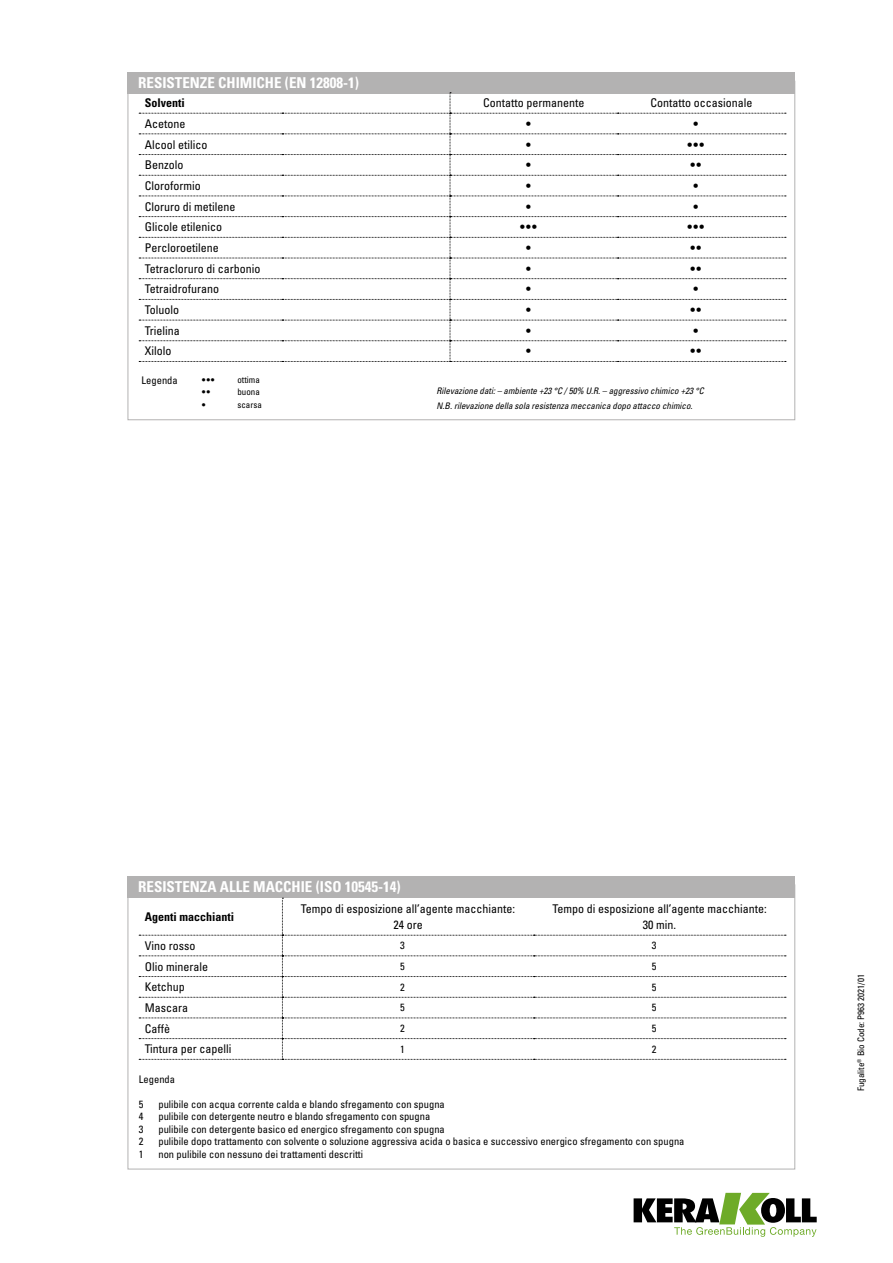
<style>
.page{position:relative;width:893px;height:1263px;background:#fff}
.page>*{position:absolute;margin:0;border:0;box-sizing:border-box;transform-origin:0 0}
.t1{font:700 condensed 15px "Univers LT Std";color:#fff}
.t2{font:condensed 12px/16.5px "Univers LT Std";color:#000;text-align:center}
.t3{font:12px "Helvetica Neue LT Std";color:#000}
.t4{font:700 condensed 12px "Univers LT Std";color:#000}
.t5{font:condensed 10.5px "Univers LT Std";color:#000}
.t6{font:italic condensed 9px/15px "Univers LT Std";color:#000}
.t7{font:condensed 9px "Univers LT Std";color:#000}
.t8{font:9px "Helvetica Neue LT Std";color:#000}
</style>
<div class="page">
<svg style="left:634px;top:1193px;width:183px;height:44px"></svg>
<div style="left:128px;top:72px;width:667px;height:22px;background:#b3b2b2"></div>
<svg style="left:139px;top:92px;width:647px;height:270px"></svg>
<div style="left:128px;top:876px;width:667px;height:21px;background:#b3b2b2"></div>
<svg style="left:139px;top:898px;width:647px;height:162px"></svg>
<h1 class="t1" style="left:138px;top:74px;width:222px">RESISTENZE CHIMICHE (EN 12808-1)</h1>
<p class="t4" style="left:145px;top:96px;width:42px">Solventi</p>
<p class="t2" style="left:483px;top:94px;width:103px">Contatto permanente</p>
<p class="t2" style="left:650px;top:94px;width:103px">Contatto occasionale</p>
<p class="t2" style="left:145px;top:115px;width:42px">Acetone</p>
<p class="t3" style="left:525px;top:116px;width:7px">•</p>
<p class="t3" style="left:693px;top:116px;width:7px">•</p>
<p class="t2" style="left:145px;top:136px;width:64px">Alcool etilico</p>
<p class="t3" style="left:525px;top:137px;width:7px">•</p>
<p class="t3" style="left:687px;top:137px;width:19px">•••</p>
<p class="t2" style="left:145px;top:157px;width:40px">Benzolo</p>
<p class="t3" style="left:525px;top:158px;width:7px">•</p>
<p class="t3" style="left:690px;top:158px;width:13px">••</p>
<p class="t2" style="left:145px;top:177px;width:57px">Cloroformio</p>
<p class="t3" style="left:525px;top:178px;width:7px">•</p>
<p class="t3" style="left:693px;top:178px;width:7px">•</p>
<p class="t2" style="left:145px;top:198px;width:92px">Cloruro di metilene</p>
<p class="t3" style="left:525px;top:199px;width:7px">•</p>
<p class="t3" style="left:693px;top:199px;width:7px">•</p>
<p class="t2" style="left:145px;top:219px;width:79px">Glicole etilenico</p>
<p class="t3" style="left:519px;top:220px;width:19px">•••</p>
<p class="t3" style="left:687px;top:220px;width:19px">•••</p>
<p class="t2" style="left:145px;top:239px;width:75px">Percloroetilene</p>
<p class="t3" style="left:525px;top:241px;width:7px">•</p>
<p class="t3" style="left:690px;top:241px;width:13px">••</p>
<p class="t2" style="left:145px;top:260px;width:117px">Tetracloruro di carbonio</p>
<p class="t3" style="left:525px;top:261px;width:7px">•</p>
<p class="t3" style="left:690px;top:261px;width:13px">••</p>
<p class="t2" style="left:145px;top:281px;width:76px">Tetraidrofurano</p>
<p class="t3" style="left:525px;top:282px;width:7px">•</p>
<p class="t3" style="left:693px;top:282px;width:7px">•</p>
<p class="t2" style="left:145px;top:301px;width:36px">Toluolo</p>
<p class="t3" style="left:525px;top:303px;width:7px">•</p>
<p class="t3" style="left:690px;top:303px;width:13px">••</p>
<p class="t2" style="left:145px;top:322px;width:37px">Trielina</p>
<p class="t3" style="left:525px;top:323px;width:7px">•</p>
<p class="t3" style="left:693px;top:323px;width:7px">•</p>
<p class="t2" style="left:145px;top:343px;width:28px">Xilolo</p>
<p class="t3" style="left:525px;top:344px;width:7px">•</p>
<p class="t3" style="left:690px;top:344px;width:13px">••</p>
<p class="t5" style="left:142px;top:373px;width:38px">Legenda</p>
<p class="t8" style="left:202px;top:374px;width:15px">•••</p>
<p class="t7" style="left:237px;top:374px;width:24px">ottima</p>
<p class="t8" style="left:202px;top:387px;width:10px">••</p>
<p class="t7" style="left:237px;top:386px;width:24px">buona</p>
<p class="t8" style="left:202px;top:399px;width:6px">•</p>
<p class="t7" style="left:237px;top:399px;width:26px">scarsa</p>
<p class="t6" style="left:437px;top:383px;width:269px">Rilevazione dati: – ambiente +23 °C / 50% U.R. – aggressivo chimico +23 °C<br>N.B. rilevazione della sola resistenza meccanica dopo attacco chimico.</p>
<h1 class="t1" style="left:138px;top:877px;width:264px">RESISTENZA ALLE MACCHIE (ISO 10545-14)</h1>
<p class="t4" style="left:145px;top:909px;width:91px">Agenti macchianti</p>
<p class="t2" style="left:301px;top:900px;width:216px">Tempo di esposizione all’agente macchiante:<br>24 ore</p>
<p class="t2" style="left:552px;top:900px;width:216px">Tempo di esposizione all’agente macchiante:<br>30 min.</p>
<p class="t2" style="left:145px;top:937px;width:52px">Vino rosso</p>
<p class="t5" style="left:400px;top:939px;width:6px">3</p>
<p class="t5" style="left:652px;top:939px;width:6px">3</p>
<p class="t2" style="left:145px;top:958px;width:65px">Olio minerale</p>
<p class="t5" style="left:400px;top:960px;width:6px">5</p>
<p class="t5" style="left:652px;top:960px;width:6px">5</p>
<p class="t2" style="left:145px;top:978px;width:42px">Ketchup</p>
<p class="t5" style="left:400px;top:980px;width:6px">2</p>
<p class="t5" style="left:652px;top:980px;width:6px">5</p>
<p class="t2" style="left:145px;top:999px;width:45px">Mascara</p>
<p class="t5" style="left:400px;top:1001px;width:6px">5</p>
<p class="t5" style="left:652px;top:1001px;width:6px">5</p>
<p class="t2" style="left:145px;top:1020px;width:27px">Caffè</p>
<p class="t5" style="left:400px;top:1022px;width:6px">2</p>
<p class="t5" style="left:652px;top:1022px;width:6px">5</p>
<p class="t2" style="left:145px;top:1041px;width:88px">Tintura per capelli</p>
<p class="t5" style="left:400px;top:1042px;width:6px">1</p>
<p class="t5" style="left:652px;top:1042px;width:6px">2</p>
<p class="t5" style="left:139px;top:1073px;width:38px">Legenda</p>
<p class="t5" style="left:139px;top:1097px;width:6px">5</p>
<p class="t5" style="left:158px;top:1097px;width:288px">pulibile con acqua corrente calda e blando sfregamento con spugna</p>
<p class="t5" style="left:139px;top:1110px;width:6px">4</p>
<p class="t5" style="left:158px;top:1110px;width:273px">pulibile con detergente neutro e blando sfregamento con spugna</p>
<p class="t5" style="left:139px;top:1122px;width:6px">3</p>
<p class="t5" style="left:158px;top:1122px;width:288px">pulibile con detergente basico ed energico sfregamento con spugna</p>
<p class="t5" style="left:139px;top:1135px;width:6px">2</p>
<p class="t5" style="left:158px;top:1135px;width:528px">pulibile dopo trattamento con solvente o soluzione aggressiva acida o basica e successivo energico sfregamento con spugna</p>
<p class="t5" style="left:139px;top:1148px;width:6px">1</p>
<p class="t5" style="left:158px;top:1148px;width:206px">non pulibile con nessuno dei trattamenti descritti</p>
<p class="t7" style="left:855px;top:1091px;width:118px;rotate:-90deg">Fugalite<sup>®</sup> Bio Code: P963 2021/01</p>
</div>
